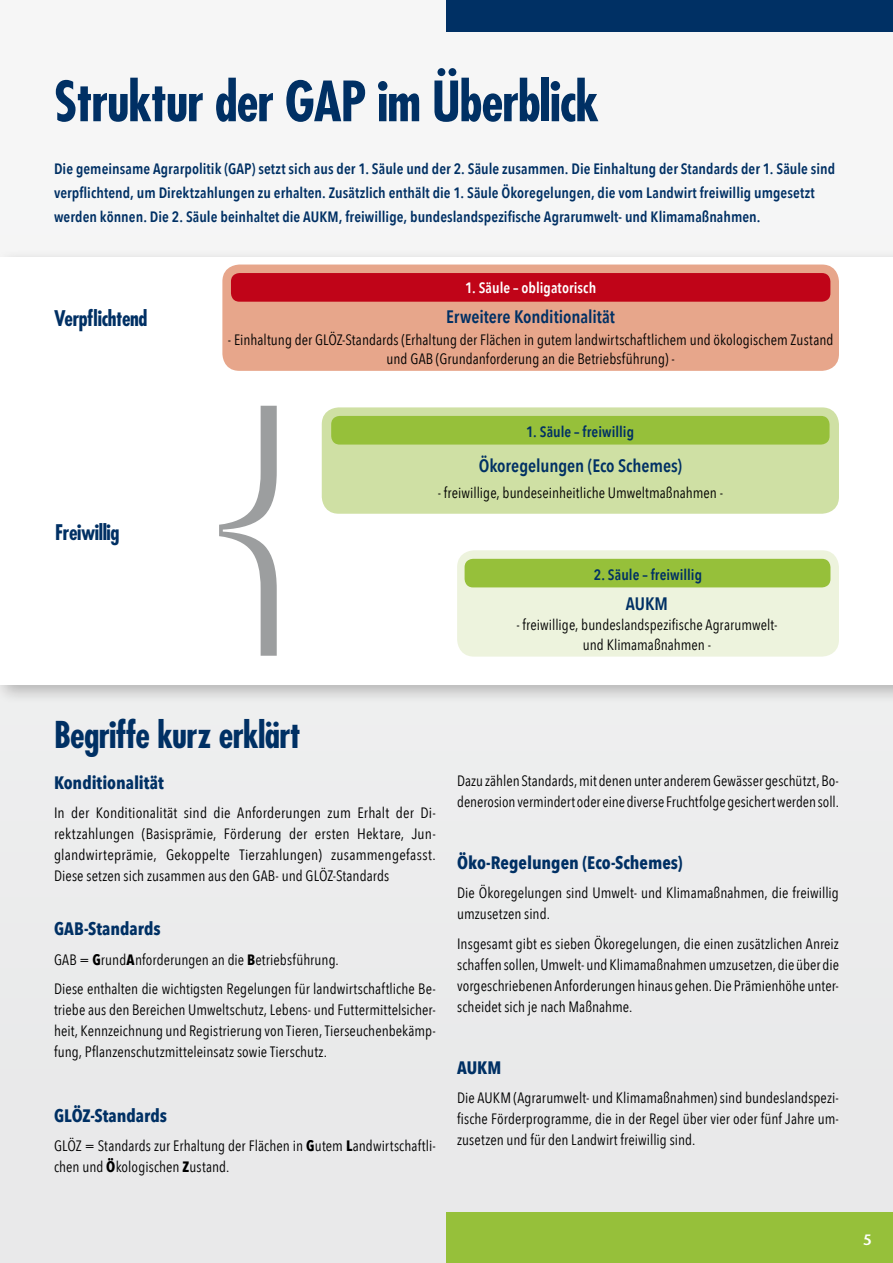
<style>
.page{position:relative;width:893px;height:1263px;background:#ececed}
.page>*{position:absolute;margin:0;border:0;box-sizing:border-box;transform-origin:0 0}
.t1{font:700 condensed 54px "Futura";letter-spacing:-.02em;color:#003064}
.t2{font:700 condensed 36px "Futura";letter-spacing:-.02em;color:#003064}
.t3{font:700 condensed 21px "Futura";letter-spacing:-.02em;color:#003064}
.t4{font:700 18px "Avenir Next Condensed";letter-spacing:-.005em;color:#003064}
.t5{font:600 18px "Avenir Next Condensed";letter-spacing:-.005em;color:#003064}
.t6{font:15px/21px "Avenir Next Condensed";letter-spacing:.005em;color:#000;text-align:justify}
.t7{font:600 15px/24px "Avenir Next Condensed";letter-spacing:.005em;color:#003064}
.t8{font:600 15px "Avenir Next Condensed";letter-spacing:.005em;color:#fff}
.t9{font:600 15px "Stone Sans";color:#fff}
.s1{font-weight:700}
</style>
<div class="page">
<div style="left:0;top:248px;width:893px;height:457px;background:#000;opacity:.25"></div>
<div style="left:0;top:257px;width:893px;height:428px;background:#fff"></div>
<div style="left:457px;top:550px;width:382px;height:107px;background:#edf3dd;border-radius:17px"></div>
<div style="left:465px;top:559px;width:365px;height:28px;background:#96c03a;border-radius:9px"></div>
<div style="left:322px;top:407px;width:517px;height:107px;background:#cfe0a4;border-radius:17px"></div>
<div style="left:331px;top:416px;width:498px;height:29px;background:#96c03a;border-radius:9px"></div>
<div style="left:222px;top:265px;width:617px;height:106px;background:#e7a68b;border-radius:17px"></div>
<div style="left:231px;top:273px;width:599px;height:29px;background:#c00418;border-radius:9px"></div>
<div style="left:446px;top:0;width:447px;height:32px;background:#003064"></div>
<div style="left:446px;top:1212px;width:447px;height:51px;background:#96c03a"></div>
<h1 class="t1" style="left:54px;top:66px;width:546px">Struktur der GAP im Überblick</h1>
<p class="t7" style="left:54px;top:156px;width:783px">Die gemeinsame Agrarpolitik (GAP) setzt sich aus der 1. Säule und der 2. Säule zusammen. Die Einhaltung der Standards der 1. Säule sind verpflichtend, um Direktzahlungen zu erhalten. Zusätzlich enthält die 1. Säule Ökoregelungen, die vom Landwirt freiwillig umgesetzt werden können. Die 2. Säule beinhaltet die AUKM, freiwillige, bundeslandspezifische Agrarumwelt- und Klimamaßnahmen.</p>
<h3 class="t3" style="left:54px;top:305px;width:95px">Verpflichtend</h3>
<h3 class="t3" style="left:55px;top:519px;width:66px">Freiwillig</h3>
<p class="t8" style="left:465px;top:275px;width:133px">1. Säule – obligatorisch</p>
<p class="t5" style="left:446px;top:301px;width:170px">Erweitere Konditionalität</p>
<p class="t6" style="left:228px;top:329px;width:607px;line-height:19.5px;text-align:center">- Einhaltung der GLÖZ-Standards (Erhaltung der Flächen in gutem landwirtschaftlichem und ökologischem Zustand und GAB (Grundanforderung an die Betriebsführung) -</p>
<p class="t7" style="left:526px;top:419px;width:109px">1. Säule – freiwillig</p>
<p class="t5" style="left:479px;top:450px;width:205px">Ökoregelungen (Eco Schemes)</p>
<p class="t6" style="left:438px;top:482px;width:287px">- freiwillige, bundeseinheitliche Umweltmaßnahmen -</p>
<p class="t7" style="left:594px;top:562px;width:110px">2. Säule – freiwillig</p>
<p class="t5" style="left:626px;top:588px;width:44px">AUKM</p>
<p class="t6" style="left:516px;top:615px;width:263px;line-height:19.5px;text-align:center">- freiwillige, bundeslandspezifische Agrarumwelt&shy;und Klimamaßnahmen -</p>
<h2 class="t2" style="left:54px;top:711px;width:248px">Begriffe kurz erklärt</h2>
<p class="t4" style="left:54px;top:771px;width:111px">Konditionalität</p>
<p class="t6" style="left:54px;top:802px;width:383px">In der Konditionalität sind die Anforderungen zum Erhalt der Di&shy;rektzahlungen (Basisprämie, Förderung der ersten Hektare, Jun&shy;glandwirteprämie, Gekoppelte Tierzahlungen) zusammengefasst.<br>Diese setzen sich zusammen aus den GAB- und GLÖZ-Standards</p>
<p class="t4" style="left:54px;top:918px;width:108px">GAB-Standards</p>
<p class="t6" style="left:54px;top:944px;width:383px;line-height:29.5px">GAB = <span class="s1">G</span>rund<span class="s1">A</span>nforderungen an die <span class="s1">B</span>etriebsführung.<br>Diese enthalten die wichtigsten Regelungen für landwirtschaftliche Be-</p>
<p class="t6" style="left:54px;top:999px;width:383px">triebe aus den Bereichen Umweltschutz, Lebens- und Futtermittelsicher&shy;heit, Kennzeichnung und Registrierung von Tieren, Tierseuchenbekämp&shy;fung, Pflanzenschutzmitteleinsatz sowie Tierschutz.</p>
<p class="t4" style="left:54px;top:1104px;width:115px">GLÖZ-Standards</p>
<p class="t6" style="left:54px;top:1135px;width:383px">GLÖZ = Standards zur Erhaltung der Flächen in <span class="s1">G</span>utem <span class="s1">L</span>andwirtschaftli&shy;chen und <span class="s1">Ö</span>kologischen <span class="s1">Z</span>ustand.</p>
<p class="t6" style="left:457px;top:769px;width:383px">Dazu zählen Standards, mit denen unter anderem Gewässer geschützt, Bo&shy;denerosion vermindert oder eine diverse Fruchtfolge gesichert werden soll.</p>
<p class="t4" style="left:457px;top:851px;width:227px">Öko-Regelungen (Eco-Schemes)</p>
<p class="t6" style="left:457px;top:882px;width:383px">Die Ökoregelungen sind Umwelt- und Klimamaßnahmen, die freiwillig umzusetzen sind.</p>
<p class="t6" style="left:457px;top:932px;width:383px">Insgesamt gibt es sieben Ökoregelungen, die einen zusätzlichen Anreiz schaffen sollen, Umwelt- und Klimamaßnahmen umzusetzen, die über die vorgeschriebenen Anforderungen hinaus gehen. Die Prämienhöhe unter&shy;scheidet sich je nach Maßnahme.</p>
<p class="t4" style="left:457px;top:1056px;width:46px">AUKM</p>
<p class="t6" style="left:457px;top:1087px;width:383px">Die AUKM (Agrarumwelt- und Klimamaßnahmen) sind bundeslandspezi&shy;fische Förderprogramme, die in der Regel über vier oder fünf Jahre um&shy;zusetzen und für den Landwirt freiwillig sind.</p>
<p class="t9" style="left:863px;top:1230px;width:10px">5</p>
</div>
